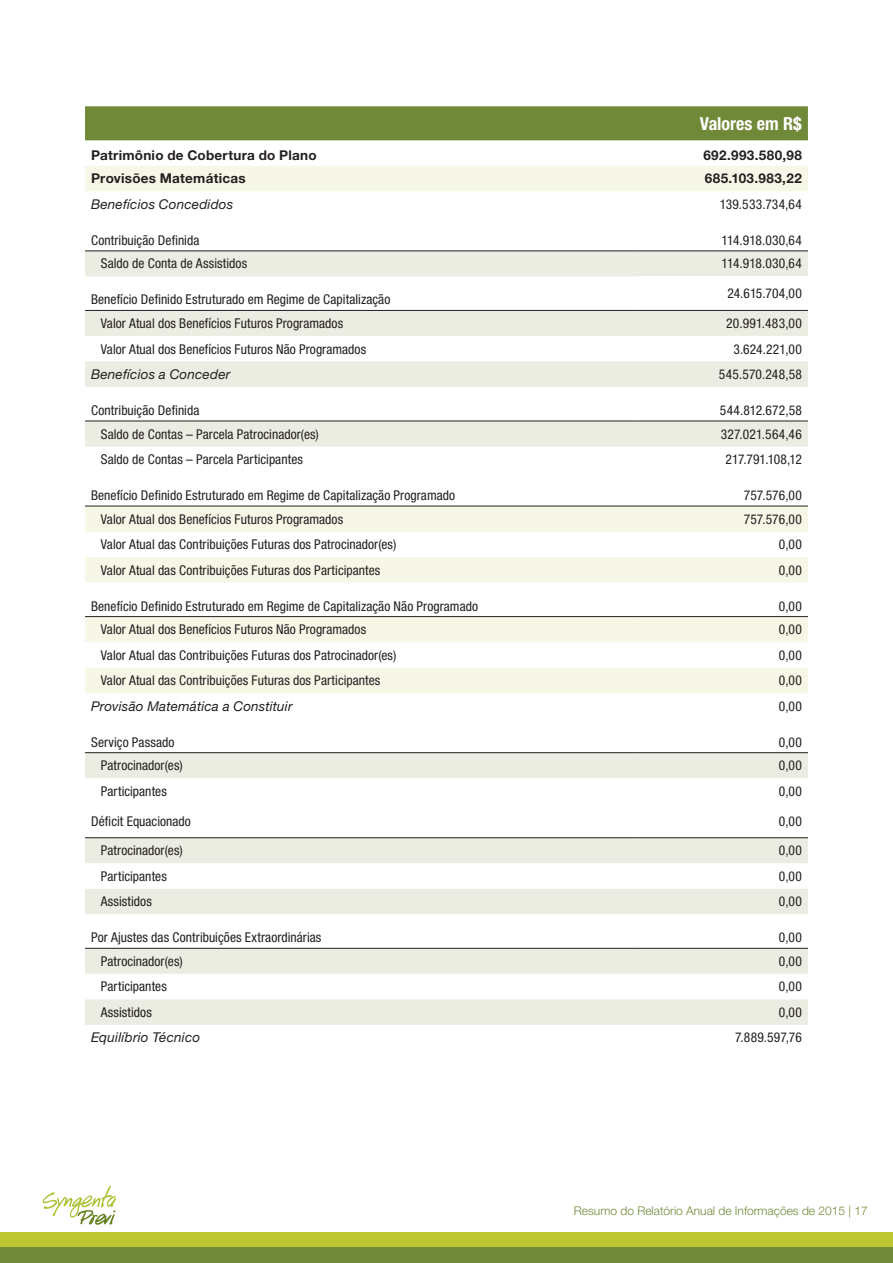
<style>
.page{position:relative;width:893px;height:1263px;background:#fff}
.page>*{position:absolute;margin:0;border:0;box-sizing:border-box;transform-origin:0 0}
.t1{font:700 condensed 18px "Helvetica Neue LT Std";color:#fff}
.t2{font:condensed 13.5px "Helvetica Neue LT Std";letter-spacing:.005em;color:#231f20}
.t3{font:italic 13.5px "Helvetica Neue LT Std";letter-spacing:.01em;color:#231f20}
.t4{font:700 13.5px "Helvetica Neue LT Std";letter-spacing:.02em;color:#231f20}
.t5{font:condensed 13.5px "Helvetica Neue LT Std";letter-spacing:.025em;color:#231f20}
.t6{font:300 12px "Helvetica Neue LT Std";color:#708938}
</style>
<div class="page">
<div style="left:0;top:1247px;width:893px;height:16px;background:#708938"></div>
<div style="left:0;top:1232px;width:893px;height:15px;background:#bdc531"></div>
<svg style="left:43px;top:1185px;width:73px;height:40px"></svg>
<div style="left:85px;top:106px;width:723px;height:34px;background:#708938"></div>
<div style="left:85px;top:166px;width:723px;height:25px;background:#f6f7e7"></div>
<svg style="left:85px;top:251px;width:723px;height:774px"></svg>
<div style="left:638px;top:276px;width:170px;height:34px;background:#fff"></div>
<hr style="left:85px;top:250px;width:553px;height:1px;background:#231f20">
<hr style="left:638px;top:250px;width:170px;height:1px;background:#231f20">
<hr style="left:85px;top:310px;width:553px;height:1px;background:#231f20">
<hr style="left:638px;top:310px;width:170px;height:1px;background:#231f20">
<hr style="left:85px;top:421px;width:553px;height:1px;background:#231f20">
<hr style="left:638px;top:421px;width:170px;height:1px;background:#231f20">
<hr style="left:85px;top:506px;width:553px;height:1px;background:#231f20">
<hr style="left:638px;top:506px;width:170px;height:1px;background:#231f20">
<hr style="left:85px;top:616px;width:553px;height:1px;background:#231f20">
<hr style="left:638px;top:616px;width:170px;height:1px;background:#231f20">
<hr style="left:85px;top:752px;width:553px;height:1px;background:#231f20">
<hr style="left:638px;top:752px;width:170px;height:1px;background:#231f20">
<hr style="left:85px;top:837px;width:553px;height:1px;background:#231f20">
<hr style="left:638px;top:837px;width:170px;height:1px;background:#231f20">
<hr style="left:85px;top:948px;width:553px;height:1px;background:#231f20">
<hr style="left:638px;top:948px;width:170px;height:1px;background:#231f20">
<h1 class="t1" style="left:700px;top:112px;width:104px">Valores em R$</h1>
<p class="t4" style="left:91px;top:147px;width:227px">Patrimônio de Cobertura do Plano</p>
<p class="t4" style="left:703px;top:147px;width:100px">692.993.580,98</p>
<p class="t4" style="left:91px;top:170px;width:156px">Provisões Matemáticas</p>
<p class="t4" style="left:705px;top:170px;width:99px">685.103.983,22</p>
<p class="t3" style="left:91px;top:196px;width:144px">Benefícios Concedidos</p>
<p class="t2" style="left:720px;top:196px;width:84px">139.533.734,64</p>
<p class="t2" style="left:91px;top:232px;width:110px">Contribuição Definida</p>
<p class="t2" style="left:721px;top:232px;width:82px">114.918.030,64</p>
<p class="t2" style="left:101px;top:256px;width:148px">Saldo de Conta de Assistidos</p>
<p class="t2" style="left:721px;top:256px;width:82px">114.918.030,64</p>
<p class="t2" style="left:91px;top:292px;width:301px">Benefício Definido Estruturado em Regime de Capitalização</p>
<p class="t2" style="left:727px;top:286px;width:76px">24.615.704,00</p>
<p class="t2" style="left:101px;top:315px;width:244px">Valor Atual dos Benefícios Futuros Programados</p>
<p class="t5" style="left:726px;top:315px;width:77px">20.991.483,00</p>
<p class="t2" style="left:101px;top:341px;width:267px">Valor Atual dos Benefícios Futuros Não Programados</p>
<p class="t2" style="left:733px;top:341px;width:70px">3.624.221,00</p>
<p class="t3" style="left:91px;top:366px;width:141px">Benefícios a Conceder</p>
<p class="t2" style="left:719px;top:366px;width:84px">545.570.248,58</p>
<p class="t2" style="left:91px;top:402px;width:110px">Contribuição Definida</p>
<p class="t2" style="left:720px;top:402px;width:84px">544.812.672,58</p>
<p class="t2" style="left:101px;top:426px;width:219px">Saldo de Contas – Parcela Patrocinador(es)</p>
<p class="t2" style="left:721px;top:426px;width:83px">327.021.564,46</p>
<p class="t2" style="left:101px;top:451px;width:204px">Saldo de Contas – Parcela Participantes</p>
<p class="t2" style="left:726px;top:451px;width:78px">217.791.108,12</p>
<p class="t2" style="left:91px;top:487px;width:366px">Benefício Definido Estruturado em Regime de Capitalização Programado</p>
<p class="t2" style="left:744px;top:487px;width:60px">757.576,00</p>
<p class="t2" style="left:101px;top:511px;width:244px">Valor Atual dos Benefícios Futuros Programados</p>
<p class="t2" style="left:744px;top:511px;width:60px">757.576,00</p>
<p class="t2" style="left:101px;top:536px;width:297px">Valor Atual das Contribuições Futuras dos Patrocinador(es)</p>
<p class="t2" style="left:779px;top:536px;width:25px">0,00</p>
<p class="t2" style="left:101px;top:562px;width:281px">Valor Atual das Contribuições Futuras dos Participantes</p>
<p class="t2" style="left:779px;top:562px;width:25px">0,00</p>
<p class="t2" style="left:91px;top:598px;width:388px">Benefício Definido Estruturado em Regime de Capitalização Não Programado</p>
<p class="t2" style="left:779px;top:598px;width:25px">0,00</p>
<p class="t2" style="left:101px;top:622px;width:267px">Valor Atual dos Benefícios Futuros Não Programados</p>
<p class="t2" style="left:779px;top:622px;width:25px">0,00</p>
<p class="t2" style="left:101px;top:647px;width:297px">Valor Atual das Contribuições Futuras dos Patrocinador(es)</p>
<p class="t2" style="left:779px;top:647px;width:25px">0,00</p>
<p class="t2" style="left:101px;top:673px;width:281px">Valor Atual das Contribuições Futuras dos Participantes</p>
<p class="t2" style="left:779px;top:673px;width:25px">0,00</p>
<p class="t3" style="left:91px;top:698px;width:203px">Provisão Matemática a Constituir</p>
<p class="t2" style="left:779px;top:698px;width:25px">0,00</p>
<p class="t2" style="left:91px;top:734px;width:85px">Serviço Passado</p>
<p class="t2" style="left:779px;top:734px;width:25px">0,00</p>
<p class="t2" style="left:101px;top:758px;width:83px">Patrocinador(es)</p>
<p class="t2" style="left:779px;top:758px;width:25px">0,00</p>
<p class="t2" style="left:101px;top:783px;width:68px">Participantes</p>
<p class="t2" style="left:779px;top:783px;width:25px">0,00</p>
<p class="t2" style="left:91px;top:813px;width:101px">Déficit Equacionado</p>
<p class="t2" style="left:779px;top:813px;width:25px">0,00</p>
<p class="t2" style="left:101px;top:843px;width:83px">Patrocinador(es)</p>
<p class="t2" style="left:779px;top:843px;width:25px">0,00</p>
<p class="t2" style="left:101px;top:868px;width:68px">Participantes</p>
<p class="t2" style="left:779px;top:868px;width:25px">0,00</p>
<p class="t2" style="left:101px;top:894px;width:53px">Assistidos</p>
<p class="t2" style="left:779px;top:894px;width:25px">0,00</p>
<p class="t2" style="left:91px;top:930px;width:232px">Por Ajustes das Contribuições Extraordinárias</p>
<p class="t2" style="left:779px;top:930px;width:25px">0,00</p>
<p class="t2" style="left:101px;top:953px;width:83px">Patrocinador(es)</p>
<p class="t2" style="left:779px;top:953px;width:25px">0,00</p>
<p class="t2" style="left:101px;top:979px;width:68px">Participantes</p>
<p class="t2" style="left:779px;top:979px;width:25px">0,00</p>
<p class="t2" style="left:101px;top:1004px;width:53px">Assistidos</p>
<p class="t2" style="left:779px;top:1004px;width:25px">0,00</p>
<p class="t3" style="left:91px;top:1029px;width:111px">Equilíbrio Técnico</p>
<p class="t2" style="left:735px;top:1030px;width:68px">7.889.597,76</p>
<p class="t6" style="left:574px;top:1204px;width:295px">Resumo do Relatório Anual de Informações de 2015 | 17</p>
</div>
